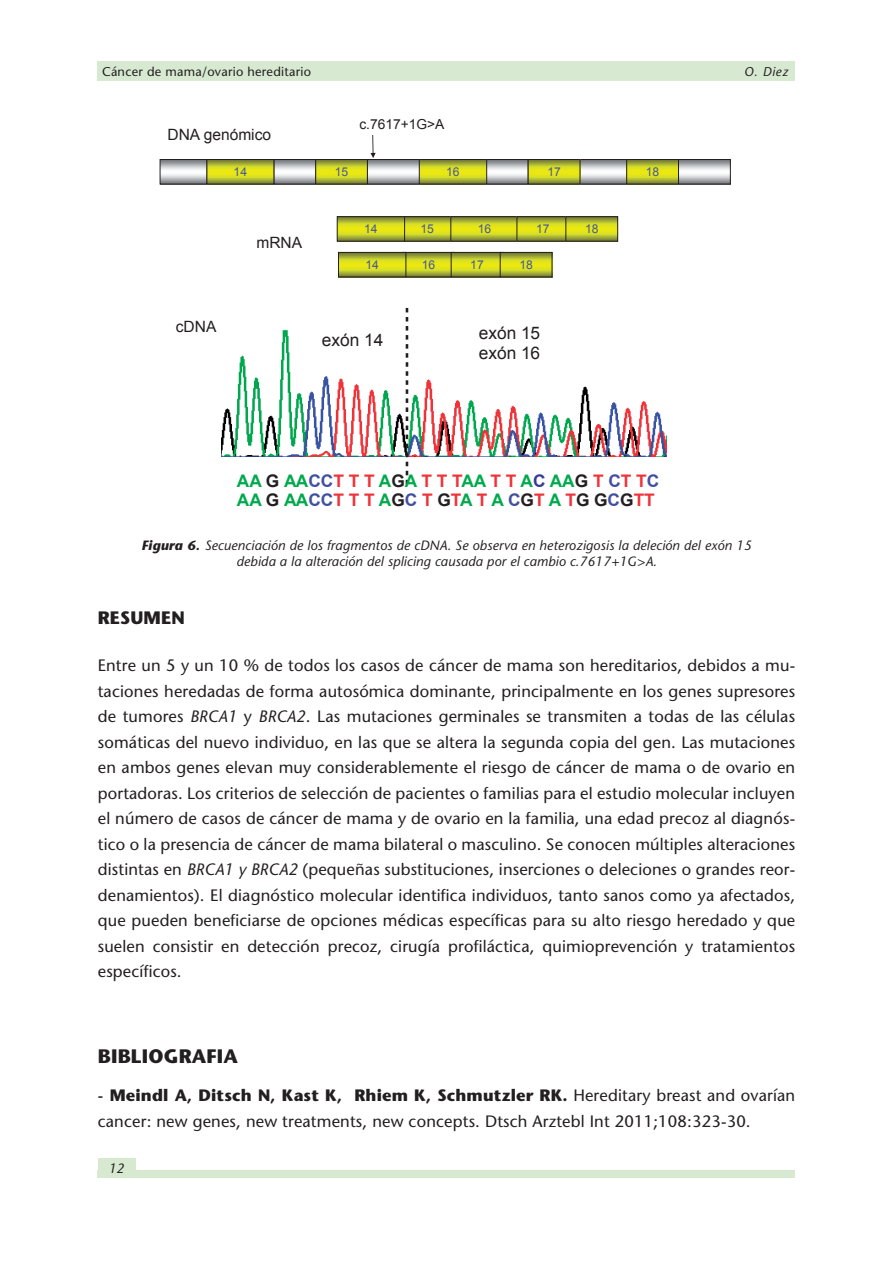
<style>
.page{position:relative;width:893px;height:1263px;background:#fff}
.page>*{position:absolute;margin:0;border:0;box-sizing:border-box;transform-origin:0 0}
.t1{font:700 19.5px "Stone Sans";letter-spacing:.01em;color:#231f20}
.t2{font:700 18px "Stone Sans";letter-spacing:.01em;color:#231f20}
.t3{font:700 17.4px/19.5px "Arial";color:#ee3339}
.t4{font:17.25px/20.7px "Arial";color:#231f20}
.t5{font:16.5px/25.5px "Stone Sans";letter-spacing:.01em;color:#231f20;text-align:justify}
.t6{font:15.6px "Arial";color:#231f20}
.t7{font:13.8px "Arial";color:#231f20}
.t8{font:italic 13.5px/16.2px "Stone Sans";letter-spacing:.01em;color:#231f20;text-align:center}
.t9{font:12.75px "Stone Sans";letter-spacing:.02em;color:#231f20}
.t10{font:italic 12.75px "Stone Sans";color:#231f20}
.t11{font:12.15px "Arial";color:#4157a5}
.s1{color:#00a94d}
.s2{color:#231f20}
.s3{color:#414fa1}
.s4{color:#363a97}
.s5{font-weight:700}
.s6{font-style:italic}
</style>
<div class="page">
<div style="left:98px;top:62px;width:697px;height:19px;background:#d8e9d2"></div>
<div style="left:98px;top:1159px;width:38px;height:19px;background:#d8e9d2"></div>
<div style="left:98px;top:1170px;width:697px;height:8px;background:#d8e9d2"></div>
<img style="left:405px;top:218px;width:45px;height:21px">
<div style="left:401px;top:216px;width:52px;height:25px;border:1px solid #231f20"></div>
<img style="left:339px;top:218px;width:64px;height:21px">
<div style="left:337px;top:216px;width:68px;height:25px;border:1px solid #231f20"></div>
<img style="left:452px;top:218px;width:113px;height:21px">
<div style="left:450px;top:216px;width:69px;height:25px;border:1px solid #231f20"></div>
<div style="left:517px;top:216px;width:52px;height:25px;border:1px solid #231f20"></div>
<img style="left:567px;top:218px;width:49px;height:21px">
<div style="left:565px;top:216px;width:53px;height:25px;border:1px solid #231f20"></div>
<img style="left:406px;top:254px;width:45px;height:21px">
<div style="left:402px;top:252px;width:53px;height:25px;border:1px solid #231f20"></div>
<img style="left:340px;top:254px;width:64px;height:21px">
<div style="left:338px;top:252px;width:68px;height:25px;border:1px solid #231f20"></div>
<img style="left:453px;top:254px;width:47px;height:21px">
<div style="left:451px;top:252px;width:52px;height:25px;border:1px solid #231f20"></div>
<img style="left:502px;top:254px;width:48px;height:21px">
<div style="left:500px;top:252px;width:52px;height:25px;border:1px solid #231f20"></div>
<svg style="left:370px;top:135px;width:6px;height:23px"></svg>
<img style="left:162px;top:161px;width:567px;height:21px">
<div style="left:580px;top:159px;width:47px;height:25px;border:1px solid #231f20"></div>
<div style="left:315px;top:159px;width:53px;height:25px;border:1px solid #231f20"></div>
<div style="left:206px;top:159px;width:68px;height:25px;border:1px solid #231f20"></div>
<div style="left:419px;top:159px;width:68px;height:25px;border:1px solid #231f20"></div>
<div style="left:274px;top:159px;width:42px;height:25px;border:1px solid #231f20"></div>
<div style="left:367px;top:159px;width:53px;height:25px;border:1px solid #231f20"></div>
<div style="left:486px;top:159px;width:42px;height:25px;border:1px solid #231f20"></div>
<div style="left:160px;top:159px;width:47px;height:25px;border:1px solid #231f20"></div>
<div style="left:528px;top:159px;width:52px;height:25px;border:1px solid #231f20"></div>
<div style="left:626px;top:159px;width:53px;height:25px;border:1px solid #231f20"></div>
<div style="left:678px;top:159px;width:53px;height:25px;border:1px solid #231f20"></div>
<img style="left:221px;top:330px;width:445px;height:126px">
<svg style="left:406px;top:308px;width:2px;height:176px"></svg>
<p class="t9" style="left:102px;top:64px;width:210px">Cáncer de mama/ovario hereditario</p>
<p class="t10" style="left:744px;top:64px;width:46px">O. Diez</p>
<p class="t6" style="left:168px;top:124px;width:105px">DNA genómico</p>
<p class="t7" style="left:359px;top:115px;width:87px">c.7617+1G&gt;A</p>
<p class="t11" style="left:234px;top:164px;width:15px">14</p>
<p class="t11" style="left:335px;top:164px;width:15px">15</p>
<p class="t11" style="left:446px;top:164px;width:15px">16</p>
<p class="t11" style="left:547px;top:164px;width:15px">17</p>
<p class="t11" style="left:646px;top:164px;width:15px">18</p>
<p class="t6" style="left:176px;top:316px;width:42px">cDNA</p>
<p class="t6" style="left:256px;top:232px;width:47px">mRNA</p>
<p class="t11" style="left:364px;top:221px;width:15px">14</p>
<p class="t11" style="left:420px;top:221px;width:15px">15</p>
<p class="t11" style="left:478px;top:221px;width:15px">16</p>
<p class="t11" style="left:536px;top:221px;width:15px">17</p>
<p class="t11" style="left:585px;top:221px;width:15px">18</p>
<p class="t11" style="left:365px;top:257px;width:15px">14</p>
<p class="t11" style="left:422px;top:257px;width:15px">16</p>
<p class="t11" style="left:470px;top:257px;width:15px">17</p>
<p class="t11" style="left:519px;top:257px;width:15px">18</p>
<p class="t4" style="left:322px;top:329px;width:63px">exón 14</p>
<p class="t4" style="left:479px;top:322px;width:63px">exón 15 exón 16</p>
<p class="t3" style="left:237px;top:472px;width:424px"><span class="s1">AA</span> <span class="s2">G</span> <span class="s1">AA</span><span class="s3">CC</span>T T T <span class="s1">A</span><span class="s2">G</span><span class="s1">A</span> T T T<span class="s1">AA</span> T T <span class="s1">A</span><span class="s4">C</span> <span class="s1">AA</span><span class="s2">G</span> T <span class="s3">C</span>T T<span class="s3">C<br></span><span class="s1">AA</span> <span class="s2">G</span> <span class="s1">AA</span><span class="s3">CC</span>T T T <span class="s1">A</span><span class="s2">G</span><span class="s3">C</span> T <span class="s2">G</span>T<span class="s1">A</span> T <span class="s1">A</span> <span class="s3">C</span><span class="s2">G</span>T <span class="s1">A</span> T<span class="s2">G G</span><span class="s3">C</span><span class="s2">G</span>TT</p>
<p class="t8" style="left:142px;top:537px;width:612px"><span class="s5">Figura 6.</span> Secuenciación de los fragmentos de cDNA. Se observa en heterozigosis la deleción del exón 15 debida a la alteración del splicing causada por el cambio c.7617+1G&gt;A.</p>
<p class="t2" style="left:98px;top:607px;width:88px">RESUMEN</p>
<p class="t5" style="left:98px;top:653px;width:699px">Entre un 5 y un 10 % de todos los casos de cáncer de mama son hereditarios, debidos a mu&shy;taciones heredadas de forma autosómica dominante, principalmente en los genes supresores de tumores <span class="s6">BRCA1</span> y <span class="s6">BRCA2</span>. Las mutaciones germinales se transmiten a todas de las células somáticas del nuevo individuo, en las que se altera la segunda copia del gen. Las mutaciones en ambos genes elevan muy considerablemente el riesgo de cáncer de mama o de ovario en portadoras. Los criterios de selección de pacientes o familias para el estudio molecular incluyen el número de casos de cáncer de mama y de ovario en la familia, una edad precoz al diagnós&shy;tico o la presencia de cáncer de mama bilateral o masculino. Se conocen múltiples alteraciones distintas en <span class="s6">BRCA1 y BRCA2</span> (pequeñas substituciones, inserciones o deleciones o grandes reor&shy;denamientos). El diagnóstico molecular identifica individuos, tanto sanos como ya afectados, que pueden beneficiarse de opciones médicas específicas para su alto riesgo heredado y que suelen consistir en detección precoz, cirugía profiláctica, quimioprevención y tratamientos específicos.</p>
<p class="t1" style="left:98px;top:1044px;width:142px">BIBLIOGRAFIA</p>
<p class="t5" style="left:98px;top:1082px;width:699px"><span class="s5">- Meindl A, Ditsch N, Kast K, Rhiem K, Schmutzler RK.</span> Hereditary breast and ovarían cancer: new genes, new treatments, new concepts. Dtsch Arztebl Int 2011;108:323-30.</p>
<p class="t8" style="left:109px;top:1161px;width:17px">12</p>
</div>
